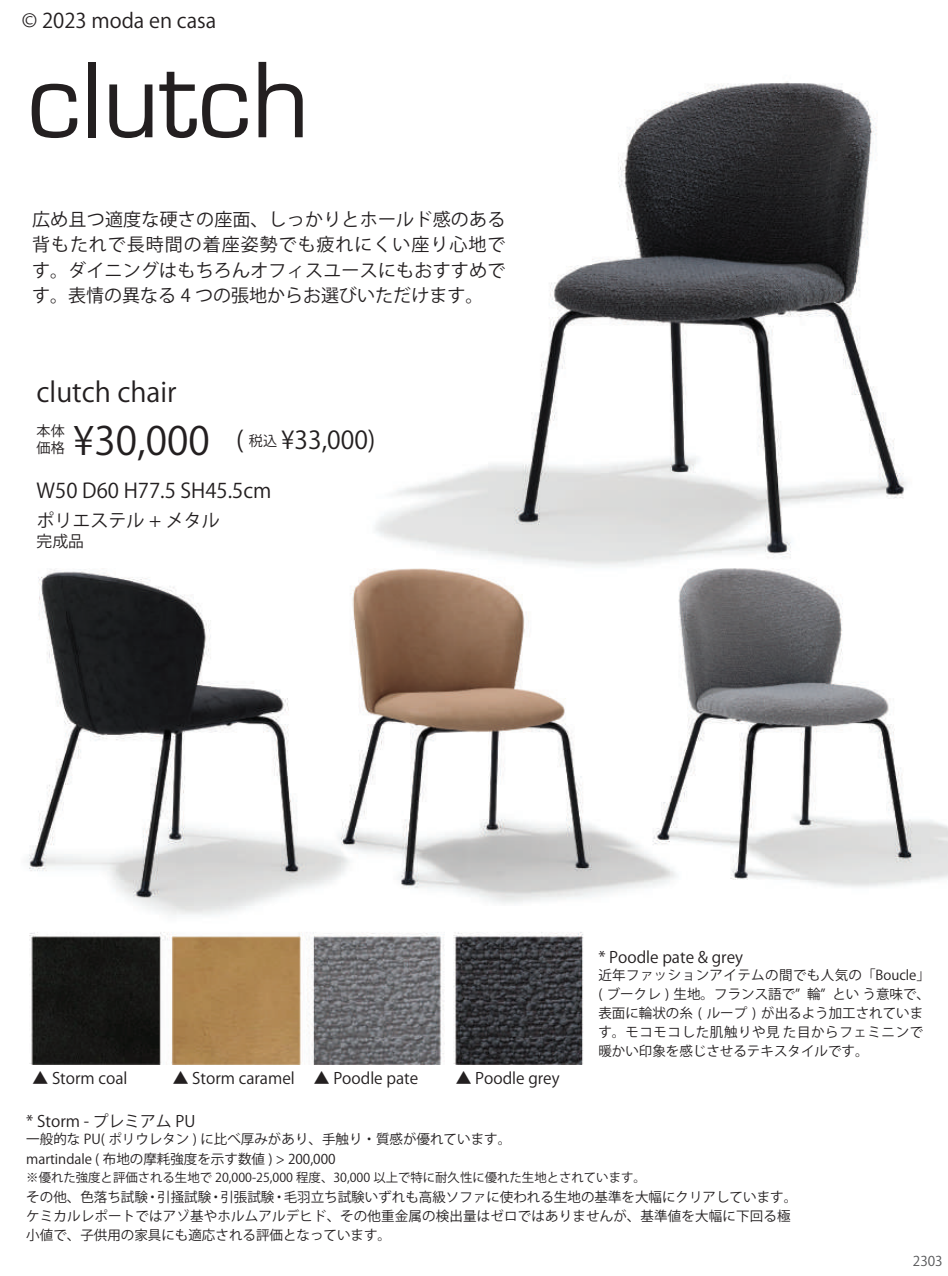
<style>
.page{position:relative;width:948px;height:1276px;background:#fff}
.page>*{position:absolute;margin:0;border:0;box-sizing:border-box;transform-origin:0 0}
.t1{font:112.95px "Eurostile";color:#231f20}
.t2{font:38.7px "Koz Go Pro";color:#231f20}
.t3{font:27px "Koz Go Pro";color:#231f20}
.t4{font:24.53px "Koz Go Pro";color:#231f20}
.t5{font:20.25px "Koz Go Pro";color:#231f20}
.t6{font:18px/25.4px "Koz Go Pro";color:#231f20;text-align:justify}
.t7{font:15.75px "Koz Go Pro";color:#231f20}
.t8{font:14.17px/16.9px "Koz Go Pro";color:#231f20}
.t9{font:13.5px/19.1px "Koz Go Pro";color:#231f20}
.t10{font:13.5px "Koz Go Pro";color:#57585a}
.t11{font:12.38px "Koz Go Pro";color:#231f20}
.s1{font-size:14.17px}
</style>
<div class="page">
<img style="left:27px;top:81px;width:920px;height:983px">
<h3 class="t5" style="left:22px;top:8px;width:196px">© 2023 moda en casa</h3>
<h1 class="t1" style="left:26px;top:39px;width:285px">clutch</h1>
<h3 class="t6" style="left:32px;top:207px;width:474px">広め且つ適度な硬さの座面、しっかりとホールド感のある背もたれで長時間の着座姿勢でも疲れにくい座り心地です。ダイニングはもちろんオフィスユースにもおすすめです。表情の異なる 4 つの張地からお選びいただけます。</h3>
<h3 class="t3" style="left:37px;top:374px;width:141px">clutch chair</h3>
<p class="t8" style="left:37px;top:423px;width:30px">本体価格</p>
<h3 class="t4" style="left:236px;top:424px;width:141px">( <span class="s1">税込</span> ¥33,000)</h3>
<h2 class="t2" style="left:73px;top:415px;width:138px">¥30,000</h2>
<h3 class="t5" style="left:37px;top:477px;width:236px">W50 D60 H77.5 SH45.5cm</h3>
<h3 class="t6" style="left:37px;top:508px;width:185px">ポリエステル + メタル</h3>
<p class="t7" style="left:37px;top:531px;width:49px">完成品</p>
<p class="t7" style="left:33px;top:1067px;width:96px">▲ Storm coal</p>
<p class="t7" style="left:173px;top:1067px;width:247px">▲ Storm caramel ▲ Poodle pate</p>
<p class="t7" style="left:455px;top:1067px;width:105px">▲ Poodle grey</p>
<p class="t7" style="left:598px;top:946px;width:146px">* Poodle pate &amp; grey</p>
<p class="t9" style="left:598px;top:965px;width:333px">近年ファッションアイテムの間でも人気の「Boucle」( ブークレ ) 生地。フランス語で” 輪” とい う意味で、表面に輪状の糸 ( ループ ) が出るよう加工されています。モコモコした肌触りや見 た目からフェミニンで暖かい印象を感じさせるテキスタイルです。</p>
<p class="t7" style="left:26px;top:1111px;width:170px">* Storm - プレミアム PU</p>
<p class="t9" style="left:26px;top:1130px;width:486px">一般的な PU( ポリウレタン ) に比べ厚みがあり、手触り・質感が優れています。martindale ( 布地の摩耗強度を示す数値 ) &gt; 200,000</p>
<p class="t11" style="left:26px;top:1169px;width:620px">※優れた強度と評価される生地で 20,000-25,000 程度、30,000 以上で特に耐久性に優れた生地とされています。</p>
<p class="t9" style="left:26px;top:1187px;width:772px">その他、色落ち試験・引掻試験・引張試験・毛羽立ち試験いずれも高級ソファに使われる生地の基準を大幅にクリアしています。ケミカルレポートではアゾ基やホルムアルデヒド、その他重金属の検出量はゼロではありませんが、基準値を大幅に下回る極小値で、子供用の家具にも適応される評価となっています。</p>
<p class="t10" style="left:912px;top:1252px;width:31px">2303</p>
</div>
